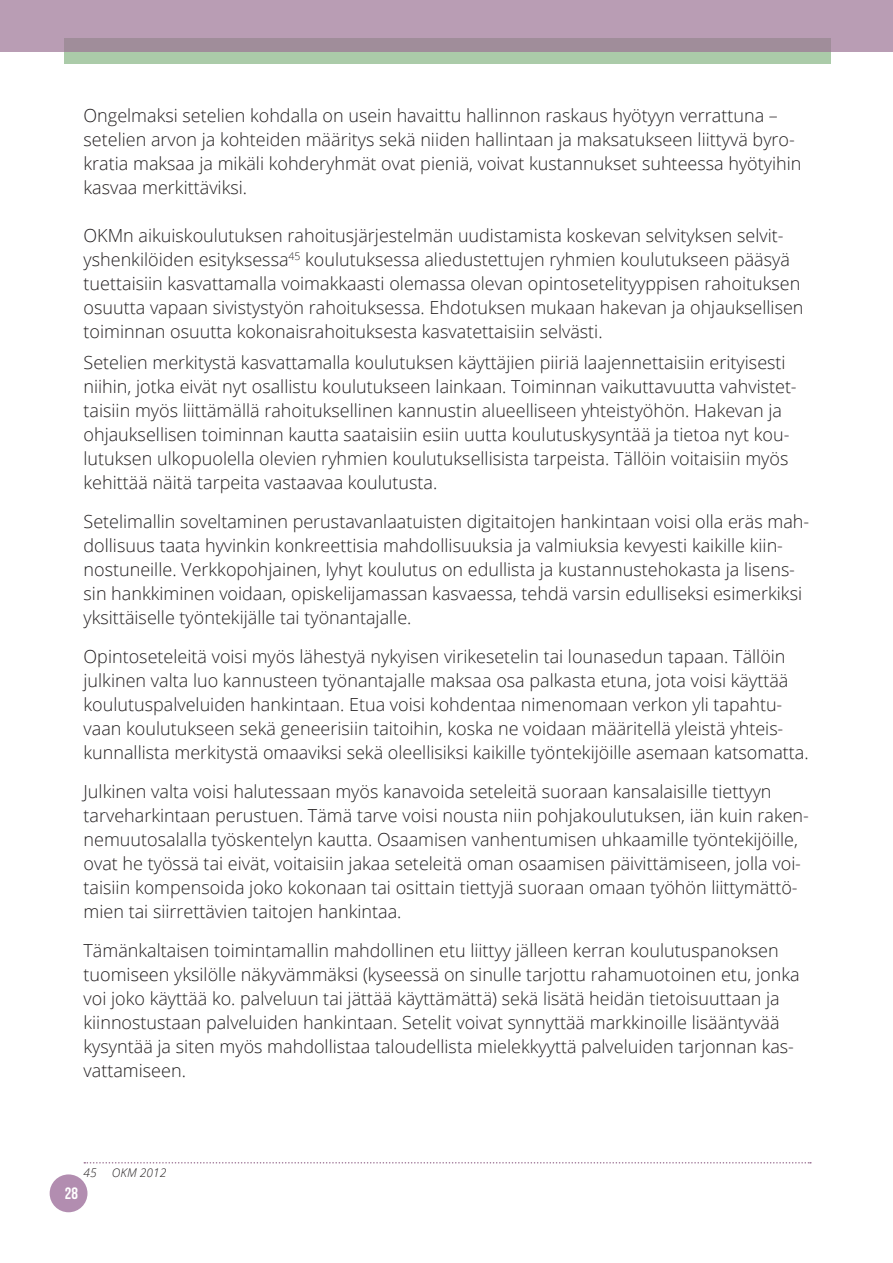
<style>
.page{position:relative;width:893px;height:1263px;background:#fff}
.page>*{position:absolute;margin:0;border:0;box-sizing:border-box;transform-origin:0 0}
.t1{font:300 18px/24px "Open Sans";color:#231f20}
.t2{font:16.5px "Bebas Neue";color:#fff}
.t3{font:italic 300 12px "Open Sans";color:#231f20}
</style>
<div class="page">
<svg style="left:84px;top:1162px;width:727px;height:1px"></svg>
<div style="left:50px;top:1174px;width:37px;height:38px;background:#b28db0;border-radius:50%"></div>
<div style="left:64px;top:38px;width:766px;height:26px;background:#abcba9"></div>
<div style="left:0;top:0;width:893px;height:51px;background:linear-gradient(to bottom,#c0a2bc,#a791a1)"></div>
<p class="t1" style="left:84px;top:103px;width:719px">Ongelmaksi setelien kohdalla on usein havaittu hallinnon raskaus hyötyyn verrattuna – setelien arvon ja kohteiden määritys sekä niiden hallintaan ja maksatukseen liittyvä byro&shy;kratia maksaa ja mikäli kohderyhmät ovat pieniä, voivat kustannukset suhteessa hyötyihin kasvaa merkittäviksi.</p>
<p class="t1" style="left:84px;top:223px;width:722px">OKMn aikuiskoulutuksen rahoitusjärjestelmän uudistamista koskevan selvityksen selvit&shy;yshenkilöiden esityksessa<sup>45</sup> koulutuksessa aliedustettujen ryhmien koulutukseen pääsyä tuettaisiin kasvattamalla voimakkaasti olemassa olevan opintosetelityyppisen rahoituksen osuutta vapaan sivistystyön rahoituksessa. Ehdotuksen mukaan hakevan ja ohjauksellisen toiminnan osuutta kokonaisrahoituksesta kasvatettaisiin selvästi.</p>
<p class="t1" style="left:84px;top:350px;width:715px">Setelien merkitystä kasvattamalla koulutuksen käyttäjien piiriä laajennettaisiin erityisesti niihin, jotka eivät nyt osallistu koulutukseen lainkaan. Toiminnan vaikuttavuutta vahvistet&shy;taisiin myös liittämällä rahoituksellinen kannustin alueelliseen yhteistyöhön. Hakevan ja ohjauksellisen toiminnan kautta saataisiin esiin uutta koulutuskysyntää ja tietoa nyt kou&shy;lutuksen ulkopuolella olevien ryhmien koulutuksellisista tarpeista. Tällöin voitaisiin myös kehittää näitä tarpeita vastaavaa koulutusta.</p>
<p class="t1" style="left:84px;top:509px;width:727px">Setelimallin soveltaminen perustavanlaatuisten digitaitojen hankintaan voisi olla eräs mah&shy;dollisuus taata hyvinkin konkreettisia mahdollisuuksia ja valmiuksia kevyesti kaikille kiin&shy;nostuneille. Verkkopohjainen, lyhyt koulutus on edullista ja kustannustehokasta ja lisens&shy;sin hankkiminen voidaan, opiskelijamassan kasvaessa, tehdä varsin edulliseksi esimerkiksi yksittäiselle työntekijälle tai työnantajalle.</p>
<p class="t1" style="left:84px;top:644px;width:727px">Opintoseteleitä voisi myös lähestyä nykyisen virikesetelin tai lounasedun tapaan. Tällöin julkinen valta luo kannusteen työnantajalle maksaa osa palkasta etuna, jota voisi käyttää koulutuspalveluiden hankintaan. Etua voisi kohdentaa nimenomaan verkon yli tapahtu&shy;vaan koulutukseen sekä geneerisiin taitoihin, koska ne voidaan määritellä yleistä yhteis&shy;kunnallista merkitystä omaaviksi sekä oleellisiksi kaikille työntekijöille asemaan katsomatta.</p>
<p class="t1" style="left:84px;top:779px;width:727px">Julkinen valta voisi halutessaan myös kanavoida seteleitä suoraan kansalaisille tiettyyn tarveharkintaan perustuen. Tämä tarve voisi nousta niin pohjakoulutuksen, iän kuin raken&shy;nemuutosalalla työskentelyn kautta. Osaamisen vanhentumisen uhkaamille työntekijöille, ovat he työssä tai eivät, voitaisiin jakaa seteleitä oman osaamisen päivittämiseen, jolla voi&shy;taisiin kompensoida joko kokonaan tai osittain tiettyjä suoraan omaan työhön liittymättö&shy;mien tai siirrettävien taitojen hankintaa.</p>
<p class="t1" style="left:84px;top:938px;width:718px">Tämänkaltaisen toimintamallin mahdollinen etu liittyy jälleen kerran koulutuspanoksen tuomiseen yksilölle näkyvämmäksi (kyseessä on sinulle tarjottu rahamuotoinen etu, jonka voi joko käyttää ko. palveluun tai jättää käyttämättä) sekä lisätä heidän tietoisuuttaan ja kiinnostustaan palveluiden hankintaan. Setelit voivat synnyttää markkinoille lisääntyvää kysyntää ja siten myös mahdollistaa taloudellista mielekkyyttä palveluiden tarjonnan kas&shy;vattamiseen.</p>
<p class="t3" style="left:84px;top:1164px;width:15px">45</p>
<p class="t3" style="left:112px;top:1164px;width:56px">OKM 2012</p>
<p class="t2" style="left:65px;top:1184px;width:15px">28</p>
</div>
